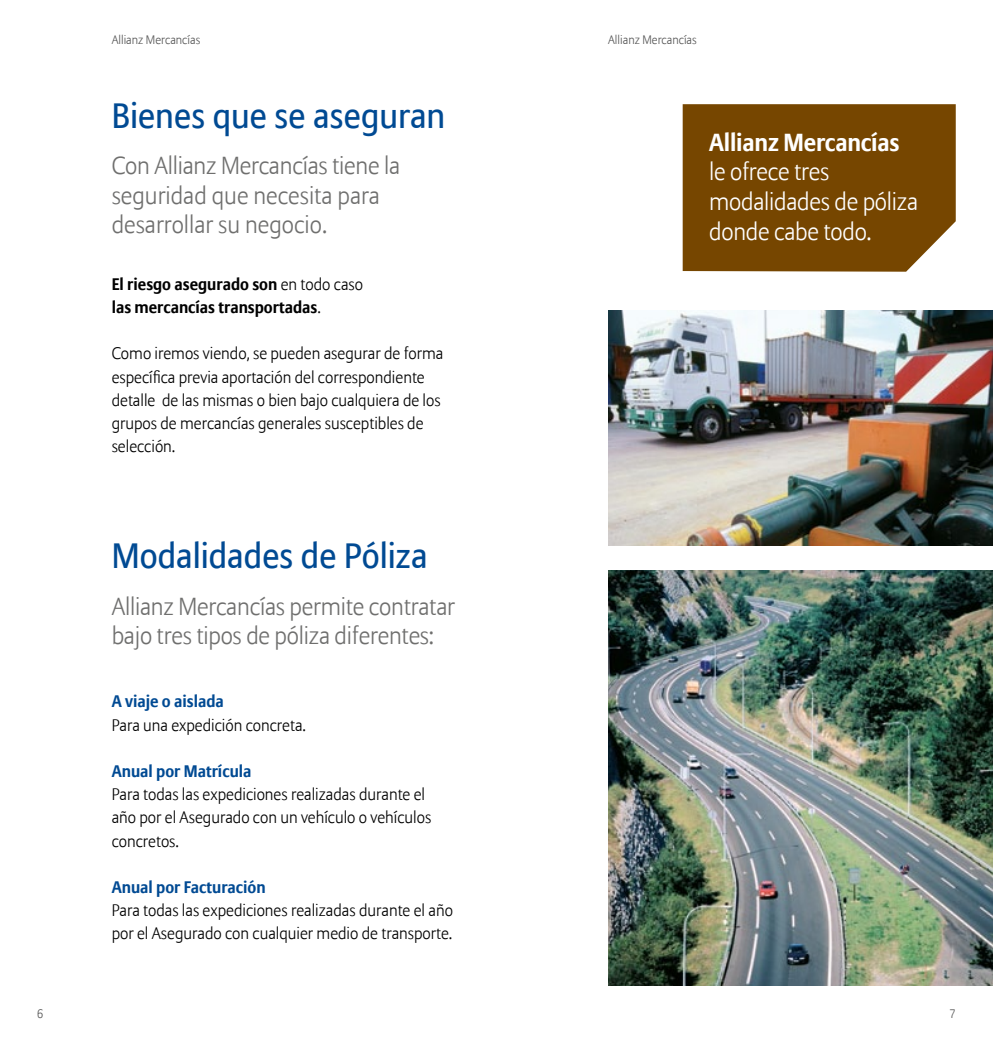
<style>
.page{position:relative;width:993px;height:1042px;background:#fff}
.page>*{position:absolute;margin:0;border:0;box-sizing:border-box;transform-origin:0 0}
.t1{font:35px "Allianz Sans";color:#004a93}
.t2{font:300 24.5px/29.8px "Allianz Sans";letter-spacing:-.01em;color:#6f6f6e}
.t3{font:300 24.5px/29.8px "Allianz Sans";letter-spacing:-.01em;color:#fff}
.t4{font:700 24.5px "Allianz Sans";letter-spacing:-.01em;color:#fff}
.t5{font:300 16.62px/23.3px "Allianz Sans";color:#000}
.t6{font:700 16.62px/23.3px "Allianz Sans";color:#000}
.t7{font:700 16.62px "Allianz Sans";color:#004a93}
.t8{font:300 12.25px "Allianz Sans";color:#565656}
.s1{font-weight:300}
</style>
<div class="page">
<img style="left:608px;top:570px;width:384px;height:415px">
<img style="left:608px;top:310px;width:384px;height:236px">
<div style="left:682px;top:104px;width:273px;height:168px;background:#764600"></div>
<p class="t8" style="left:112px;top:33px;width:90px">Allianz Mercancías</p>
<h1 class="t1" style="left:112px;top:94px;width:335px">Bienes que se aseguran</h1>
<h2 class="t2" style="left:112px;top:152px;width:290px">Con Allianz Mercancías tiene la seguridad que necesita para desarrollar su negocio.</h2>
<p class="t6" style="left:112px;top:273px;width:253px">El riesgo asegurado son <span class="s1">en todo caso </span>las mercancías transportadas<span class="s1">.</span></p>
<p class="t5" style="left:112px;top:343px;width:333px">Como iremos viendo, se pueden asegurar de forma específica previa aportación del correspondiente detalle de las mismas o bien bajo cualquiera de los grupos de mercancías generales susceptibles de selección.</p>
<h1 class="t1" style="left:112px;top:535px;width:317px">Modalidades de Póliza</h1>
<h2 class="t2" style="left:112px;top:592px;width:345px">Allianz Mercancías permite contratar bajo tres tipos de póliza diferentes:</h2>
<p class="t7" style="left:112px;top:691px;width:114px">A viaje o aislada</p>
<p class="t5" style="left:112px;top:714px;width:196px">Para una expedición concreta.</p>
<p class="t7" style="left:112px;top:761px;width:141px">Anual por Matrícula</p>
<p class="t5" style="left:112px;top:783px;width:321px">Para todas las expediciones realizadas durante el año por el Asegurado con un vehículo o vehículos concretos.</p>
<p class="t7" style="left:112px;top:877px;width:155px">Anual por Facturación</p>
<p class="t5" style="left:112px;top:899px;width:342px">Para todas las expediciones realizadas durante el año por el Asegurado con cualquier medio de transporte.</p>
<p class="t8" style="left:608px;top:33px;width:90px">Allianz Mercancías</p>
<h2 class="t4" style="left:709px;top:127px;width:192px">Allianz Mercancías</h2>
<h2 class="t3" style="left:709px;top:158px;width:210px">le ofrece tres modalidades de póliza donde cabe todo.</h2>
<p class="t8" style="left:37px;top:1006px;width:8px">6</p>
<p class="t8" style="left:949px;top:1006px;width:8px">7</p>
</div>
